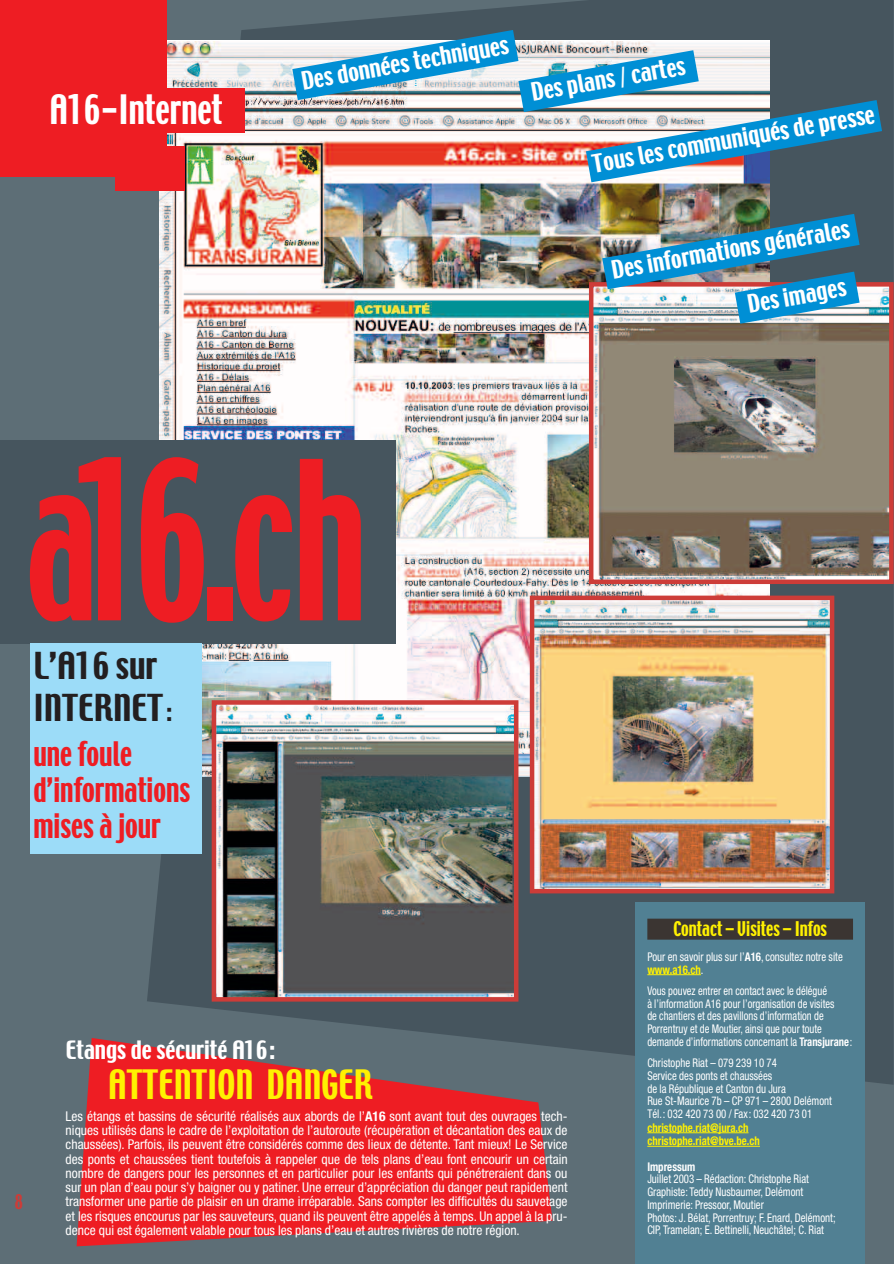
<style>
.page{position:relative;width:894px;height:1264px;background:#fff}
.page>*{position:absolute;margin:0;border:0;box-sizing:border-box;transform-origin:0 0}
.t1{font:195.9px "Techno";color:#ee1d23;scale:.75 1}
.t2{font:36px "Techno";color:#fff101;scale:.9 1}
.t3{font:36px "Techno";color:#fff;scale:.9 1}
.t4{font:33px/42.2px "Techno";color:#231f20}
.t5{font:30px/36px "Techno";color:#ee1d23;scale:.9 1}
.t6{font:22.5px "Techno";color:#fff}
.t7{font:18px "Techno";color:#fff101;scale:.9 1}
.t8{font:18px "Techno";color:#cd3c38;scale:.9 1}
.t9{font:condensed 13.5px/14.2px "Helvetica Neue";color:#fff;text-align:justify}
.t10{font:condensed 12px/12.8px "Helvetica Neue";color:#fff;scale:.9 1}
.t11{font:condensed 12px/12.8px "Helvetica Neue";color:#fff;scale:.88 1}
.t12{font:700 condensed 12px/13.5px "Helvetica Neue";color:#fff101;scale:.9 1}
.t13{font:700 condensed 12px "Helvetica Neue";color:#fff;scale:.9 1}
.s1{font-size:22.5px}
.s2{font-weight:700}
.s3{font-weight:700;color:#fff101}
</style>
<div class="page">
<img style="left:0;top:0;width:894px;height:1264px">
<h2 class="t3" style="left:49px;top:91px;width:194px">A16-Internet</h2>
<h3 class="t6" style="left:299px;top:69px;width:212px;rotate:-10deg">Des données techniques</h3>
<h3 class="t6" style="left:529px;top:81px;width:158px;rotate:-10deg">Des plans / cartes</h3>
<h3 class="t6" style="left:590px;top:152px;width:288px;rotate:-10deg">Tous les communiqués de presse</h3>
<h3 class="t6" style="left:609px;top:258px;width:243px;rotate:-10deg">Des informations générales</h3>
<h3 class="t6" style="left:745px;top:292px;width:101px;rotate:-10deg">Des images</h3>
<h1 class="t1" style="left:26px;top:438px;width:455px">a16.ch</h1>
<h3 class="t4" style="left:33px;top:646px;width:140px">L’A16 sur<br>INTERNET<span class="s1">:</span></h3>
<h3 class="t5" style="left:33px;top:737px;width:176px">une foule d’informations mises à jour</h3>
<h3 class="t8" style="left:15px;top:1192px;width:10px">8</h3>
<h3 class="t6" style="left:66px;top:1038px;width:211px">Etangs de sécurité A16:</h3>
<h2 class="t2" style="left:108px;top:1066px;width:295px">ATTENTION DANGER</h2>
<p class="t9" style="left:66px;top:1110px;width:503px">Les étangs et bassins de sécurité réalisés aux abords de l’<span class="s2">A16</span> sont avant tout des ouvrages tech&shy;niques utilisés dans le cadre de l’exploitation de l’autoroute (récupération et décantation des eaux de chaussées). Parfois, ils peuvent être considérés comme des lieux de détente. Tant mieux! Le Service des ponts et chaussées tient toutefois à rappeler que de tels plans d’eau font encourir un certain nombre de dangers pour les personnes et en particulier pour les enfants qui pénétreraient dans ou sur un plan d’eau pour s’y baigner ou y patiner. Une erreur d’appréciation du danger peut rapidement transformer une partie de plaisir en un drame irréparable. Sans compter les difficultés du sauvetage et les risques encourus par les sauveteurs, quand ils peuvent être appelés à temps. Un appel à la pru&shy;dence qui est également valable pour tous les plans d’eau et autres rivières de notre région.</p>
<h3 class="t7" style="left:673px;top:919px;width:172px">Contact – Visites – Infos</h3>
<p class="t10" style="left:647px;top:951px;width:219px">Pour en savoir plus sur l’<span class="s2">A16</span>, consultez notre site <span class="s3">www.a16.ch</span>.</p>
<p class="t11" style="left:647px;top:985px;width:234px">Vous pouvez entrer en contact avec le délégué<br>à l’information A16 pour l’organisation de visites<br>de chantiers et des pavillons d’information de Porrentruy et de Moutier, ainsi que pour toute demande d’informations concernant la <span class="s2">Transjurane</span>:</p>
<p class="t10" style="left:647px;top:1057px;width:207px">Christophe Riat – 079 239 10 74<br>Service des ponts et chaussées<br>de la République et Canton du Jura<br>Rue St-Maurice 7b – CP 971 – 2800 Delémont Tél.: 032 420 73 00 / Fax: 032 420 73 01</p>
<p class="t12" style="left:647px;top:1121px;width:127px">christophe.riat@jura.ch christophe.riat@bve.be.ch</p>
<p class="t13" style="left:647px;top:1162px;width:55px">Impressum</p>
<p class="t10" style="left:647px;top:1173px;width:211px">Juillet 2003 – Rédaction: Christophe Riat Graphiste: Teddy Nusbaumer, Delémont Imprimerie: Pressoor, Moutier<br>Photos: J. Bélat, Porrentruy; F. Enard, Delémont; CIP, Tramelan; E. Bettinelli, Neuchâtel; C. Riat</p>
</div>
